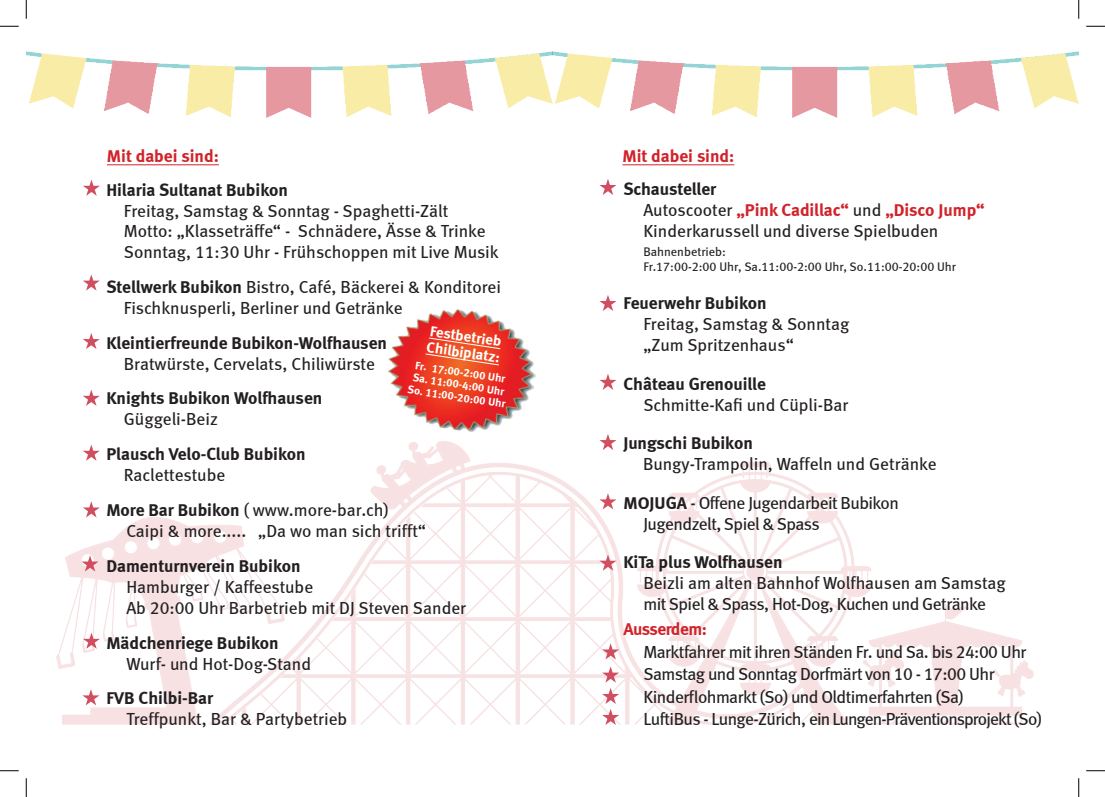
<style>
.page{position:relative;width:1105px;height:797px;background:#fff}
.page>*{position:absolute;margin:0;border:0;box-sizing:border-box;transform-origin:0 0}
.t1{font:17.5px/21px "Meta Book LF";letter-spacing:-.005em;color:#231f20}
.t2{font:700 17.5px "Meta";color:#231f20}
.t3{font:17.5px/22.5px "Meta Book LF";letter-spacing:-.03em;color:#231f20}
.t4{font:700 17.5px/21px "Meta";letter-spacing:-.005em;color:#d1232a}
.t5{font:700 17.5px "Meta";letter-spacing:-.03em;color:#d1232a}
.t6{font:15px/16.2px "Meta Bold LF";color:#fff}
.t7{font:12.5px/15px "Meta Book LF";color:#231f20}
.t8{font:11.25px/12.5px "Meta Bold LF";color:#fff;text-align:center}
.s1{font-family:"Meta";font-weight:700}
.s2{color:#231f20}
.s3{font-family:"Meta Book LF";font-weight:400;color:#231f20}
</style>
<div class="page">
<img style="left:26px;top:52px;width:1053px;height:65px">
<img style="left:56px;top:440px;width:978px;height:285px">
<svg style="left:83px;top:180px;width:17px;height:16px"></svg>
<svg style="left:83px;top:274px;width:17px;height:16px"></svg>
<svg style="left:83px;top:333px;width:17px;height:16px"></svg>
<svg style="left:83px;top:390px;width:17px;height:16px"></svg>
<svg style="left:83px;top:444px;width:17px;height:17px"></svg>
<svg style="left:83px;top:501px;width:17px;height:16px"></svg>
<svg style="left:599px;top:179px;width:17px;height:16px"></svg>
<svg style="left:599px;top:295px;width:17px;height:16px"></svg>
<svg style="left:600px;top:374px;width:16px;height:16px"></svg>
<svg style="left:599px;top:493px;width:17px;height:16px"></svg>
<svg style="left:82px;top:555px;width:17px;height:16px"></svg>
<hr style="left:622px;top:165px;width:112px;height:1px;background:#d1232a">
<svg style="left:599px;top:434px;width:17px;height:16px"></svg>
<svg style="left:599px;top:554px;width:17px;height:16px"></svg>
<hr style="left:107px;top:165px;width:112px;height:1px;background:#d1232a">
<svg style="left:602px;top:643px;width:17px;height:16px"></svg>
<img style="left:388px;top:309px;width:148px;height:123px">
<svg style="left:425px;top:338px;width:76px;height:27px;background:#ee5531"></svg>
<svg style="left:82px;top:689px;width:17px;height:16px"></svg>
<svg style="left:83px;top:632px;width:17px;height:17px"></svg>
<svg style="left:602px;top:666px;width:17px;height:59px"></svg>
<svg style="left:0;top:25px;width:19px;height:2px"></svg>
<svg style="left:1086px;top:25px;width:19px;height:2px"></svg>
<svg style="left:0;top:770px;width:19px;height:1px"></svg>
<svg style="left:1086px;top:770px;width:19px;height:1px"></svg>
<svg style="left:25px;top:0;width:2px;height:19px"></svg>
<svg style="left:25px;top:778px;width:2px;height:19px"></svg>
<svg style="left:1078px;top:0;width:1px;height:19px"></svg>
<svg style="left:1078px;top:778px;width:1px;height:19px"></svg>
<p class="t4" style="left:107px;top:145px;width:113px">Mit dabei sind:</p>
<p class="t4" style="left:622px;top:145px;width:113px">Mit dabei sind:</p>
<p class="t2" style="left:106px;top:179px;width:183px">Hilaria Sultanat Bubikon</p>
<p class="t1" style="left:124px;top:200px;width:376px;line-height:20.5px">Freitag, Samstag &amp; Sonntag - Spaghetti-Zält<br>Motto: „Klasseträffe“ - Schnädere, Ässe &amp; Trinke<br>Sonntag, 11:30 Uhr - Frühschoppen mit Live Musik</p>
<p class="t1" style="left:124px;top:276px;width:379px;text-indent:-18px"><span class="s1">Stellwerk Bubikon</span> Bistro, Café, Bäckerei &amp; Konditorei<br>Fischknusperli, Berliner und Getränke</p>
<p class="t2" style="left:106px;top:332px;width:282px">Kleintierfreunde Bubikon-Wolfhausen</p>
<p class="t1" style="left:124px;top:353px;width:253px">Bratwürste, Cervelats, Chiliwürste</p>
<p class="t2" style="left:106px;top:388px;width:218px">Knights Bubikon Wolfhausen</p>
<p class="t1" style="left:124px;top:408px;width:96px">Güggeli-Beiz</p>
<p class="t2" style="left:106px;top:443px;width:201px">Plausch Velo-Club Bubikon</p>
<p class="t1" style="left:106px;top:457px;width:284px;line-height:34.8px;text-indent:18px">Raclettestube<br><span class="s1">More Bar Bubikon</span> ( www.more-bar.ch)</p>
<p class="t1" style="left:126px;top:520px;width:301px">Caipi &amp; more..... „Da wo man sich trifft“</p>
<p class="t2" style="left:106px;top:555px;width:196px">Damenturnverein Bubikon</p>
<p class="t1" style="left:126px;top:576px;width:341px">Hamburger / Kaffeestube<br>Ab 20:00 Uhr Barbetrieb mit DJ Steven Sander</p>
<p class="t2" style="left:106px;top:632px;width:174px">Mädchenriege Bubikon</p>
<p class="t1" style="left:126px;top:652px;width:186px">Wurf- und Hot-Dog-Stand</p>
<p class="t2" style="left:106px;top:687px;width:108px">FVB Chilbi-Bar</p>
<p class="t1" style="left:126px;top:708px;width:223px">Treffpunkt, Bar &amp; Partybetrieb</p>
<p class="t6" style="left:430px;top:323px;width:76px;rotate:8deg">Festbetrieb<br>Chilbiplatz:</p>
<p class="t8" style="left:413px;top:358px;width:100px;rotate:9deg">Fr. 17:00-2:00 Uhr<br>Sa. 11:00-4:00 Uhr<br>So. 11:00-20:00 Uhr</p>
<p class="t4" style="left:643px;top:178px;width:343px;text-indent:-20px"><span class="s2">Schausteller<br></span><span class="s3">Autoscooter</span> „Pink Cadillac“ <span class="s3">und</span> „Disco Jump“</p>
<p class="t1" style="left:643px;top:220px;width:297px">Kinderkarussell und diverse Spielbuden</p>
<p class="t7" style="left:643px;top:244px;width:314px">Bahnenbetrieb:<br>Fr.17:00-2:00 Uhr, Sa.11:00-2:00 Uhr, So.11:00-20:00 Uhr</p>
<p class="t2" style="left:623px;top:293px;width:145px">Feuerwehr Bubikon</p>
<p class="t1" style="left:643px;top:313px;width:207px">Freitag, Samstag &amp; Sonntag „Zum Spritzenhaus“</p>
<p class="t2" style="left:623px;top:373px;width:144px">Château Grenouille</p>
<p class="t1" style="left:643px;top:394px;width:206px">Schmitte-Kafi und Cüpli-Bar</p>
<p class="t2" style="left:623px;top:433px;width:131px">Jungschi Bubikon</p>
<p class="t1" style="left:623px;top:445px;width:315px;line-height:38.5px;text-indent:20px">Bungy-Trampolin, Waffeln und Getränke<br><span class="s1">MOJUGA</span> - Offene Jugendarbeit Bubikon</p>
<p class="t3" style="left:643px;top:512px;width:178px">Jugendzelt, Spiel &amp; Spass</p>
<p class="t2" style="left:623px;top:552px;width:161px">KiTa plus Wolfhausen</p>
<p class="t1" style="left:643px;top:572px;width:364px">Beizli am alten Bahnhof Wolfhausen am Samstag mit Spiel &amp; Spass, Hot-Dog, Kuchen und Getränke</p>
<p class="t5" style="left:623px;top:619px;width:85px">Ausserdem:</p>
<p class="t3" style="left:643px;top:640px;width:400px">Marktfahrer mit ihren Ständen Fr. und Sa. bis 24:00 Uhr Samstag und Sonntag Dorfmärt von 10 - 17:00 Uhr Kinderflohmarkt (So) und Oldtimerfahrten (Sa)<br>LuftiBus - Lunge-Zürich, ein Lungen-Präventionsprojekt (So)</p>
</div>
